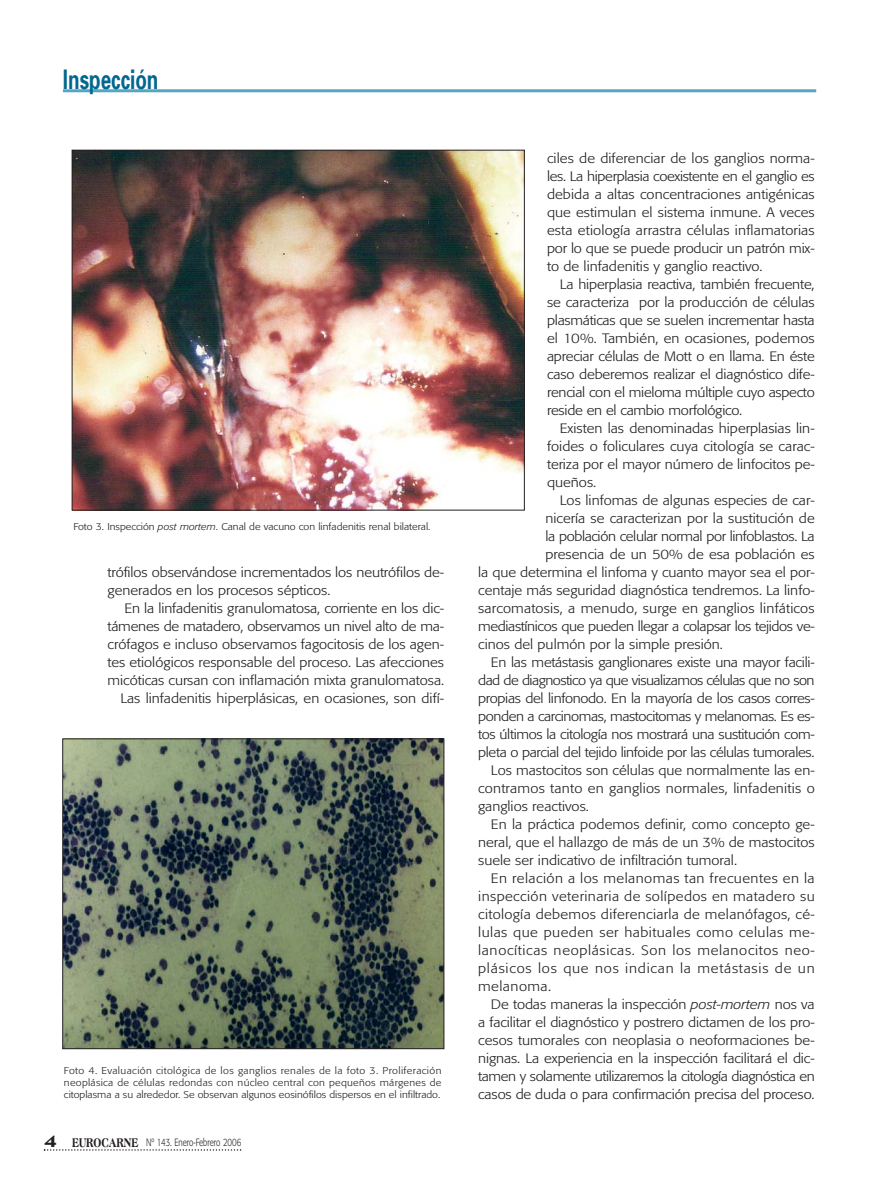
<style>
.page{position:relative;width:893px;height:1191px;background:#fff}
.page>*{position:absolute;margin:0;border:0;box-sizing:border-box;transform-origin:0 0}
.t1{font:700 27px "Univers";color:#006890;scale:.7 1}
.t2{font:300 13.5px/18px "Formata";letter-spacing:-.005em;color:#231f20;text-align:justify;scale:1.1 1}
.t3{font:300 13.5px "Formata";letter-spacing:-.025em;color:#231f20;scale:1.1 1}
.t4{font:300 13.5px "Formata";letter-spacing:.03em;color:#231f20;scale:1.1 1}
.t5{font:300 13.5px "Formata";letter-spacing:-.03em;color:#231f20;scale:1.1 1}
.t6{font:300 13.5px "Formata";letter-spacing:-.035em;color:#231f20;scale:1.1 1}
.t7{font:300 13.5px "Formata";letter-spacing:.015em;color:#231f20;scale:1.1 1}
.t8{font:300 13.5px "Formata";letter-spacing:.02em;color:#231f20;scale:1.1 1}
.t9{font:300 13.5px "Formata";letter-spacing:.025em;color:#231f20;scale:1.1 1}
.t10{font:300 13.5px "Formata";letter-spacing:.045em;color:#231f20;scale:1.1 1}
.t11{font:300 13.5px "Formata";letter-spacing:.05em;color:#231f20;scale:1.1 1}
.t12{font:300 10.5px "Formata";color:#231f20;scale:.75 1}
.t13{font:300 9.75px/12px "Formata";color:#231f20;text-align:justify;scale:1.1 1}
.s1{font-style:italic}
.s2{font-family:"Gadget";font-weight:400;font-size:15px}
.s3{font-family:"Americana";font-weight:800;font-size:13.5px}
</style>
<div class="page">
<hr style="left:63px;top:89px;width:753px;height:3px;background:#56a5c4">
<svg style="left:44px;top:1149px;width:197px;height:1px"></svg>
<img style="left:74px;top:152px;width:449px;height:356px">
<img style="left:64px;top:740px;width:378px;height:307px">
<div style="left:62px;top:738px;width:382px;height:311px;border:1px solid #231f20"></div>
<h1 class="t1" style="left:63px;top:69px;width:138px">Inspección</h1>
<p class="t13" style="left:73px;top:521px;width:326px">Foto 3. Inspección <span class="s1">post mortem</span>. Canal de vacuno con linfadenitis renal bilateral.</p>
<p class="t2" style="left:108px;top:564px;width:307px">trófilos observándose incrementados los neutrófilos de&shy;generados en los procesos sépticos.</p>
<p class="t2" style="left:108px;top:600px;width:307px;text-align:right">En la linfadenitis granulomatosa, corriente en los dic&shy;támenes de matadero, observamos un nivel alto de ma&shy;crófagos e incluso observamos fagocitosis de los agen&shy;tes etiológicos responsable del proceso. Las afecciones micóticas cursan con inflamación mixta granulomatosa.<br>Las linfadenitis hiperplásicas, en ocasiones, son difí-</p>
<p class="t13" style="left:64px;top:1065px;width:345px">Foto 4. Evaluación citológica de los ganglios renales de la foto 3. Proliferación neoplásica de células redondas con núcleo central con pequeños márgenes de citoplasma a su alrededor. Se observan algunos eosinófilos dispersos en el infiltrado.</p>
<p class="t12" style="left:44px;top:1138px;width:265px"><span class="s2">4</span> <span class="s3">EUROCARNE</span> Nº 143. Enero-Febrero 2006</p>
<p class="t2" style="left:547px;top:150px;width:245px">ciles de diferenciar de los ganglios norma&shy;les. La hiperplasia coexistente en el ganglio es debida a altas concentraciones antigénicas que estimulan el sistema inmune. A veces esta etiología arrastra células inflamatorias por lo que se puede producir un patrón mix&shy;to de linfadenitis y ganglio reactivo.</p>
<p class="t2" style="left:547px;top:276px;width:245px;text-indent:13px">La hiperplasia reactiva, también frecuente, se caracteriza por la producción de células plasmáticas que se suelen incrementar hasta el 10%. También, en ocasiones, podemos apreciar células de Mott o en llama. En éste caso deberemos realizar el diagnóstico dife&shy;rencial con el mieloma múltiple cuyo aspecto reside en el cambio morfológico.</p>
<p class="t2" style="left:547px;top:420px;width:245px;text-indent:13px">Existen las denominadas hiperplasias lin&shy;foides o foliculares cuya citología se carac&shy;teriza por el mayor número de linfocitos pe&shy;queños.</p>
<p class="t2" style="left:560px;top:492px;width:233px">Los linfomas de algunas especies de car-</p>
<p class="t2" style="left:545px;top:510px;width:246px">nicería se caracterizan por la sustitución de</p>
<p class="t3" style="left:545px;top:530px;width:246px">la población celular normal por linfoblastos. La</p>
<p class="t2" style="left:545px;top:546px;width:246px">presencia de un 50% de esa población es</p>
<p class="t2" style="left:478px;top:564px;width:307px">la que determina el linfoma y cuanto mayor sea el por-</p>
<p class="t2" style="left:478px;top:582px;width:307px">centaje más seguridad diagnóstica tendremos. La linfo-</p>
<p class="t2" style="left:478px;top:600px;width:307px">sarcomatosis, a menudo, surge en ganglios linfáticos</p>
<p class="t3" style="left:478px;top:620px;width:307px">mediastínicos que pueden llegar a colapsar los tejidos ve-</p>
<p class="t2" style="left:478px;top:636px;width:224px">cinos del pulmón por la simple presión.</p>
<p class="t2" style="left:491px;top:654px;width:296px">En las metástasis ganglionares existe una mayor facili-</p>
<p class="t6" style="left:478px;top:674px;width:307px">dad de diagnostico ya que visualizamos células que no son</p>
<p class="t3" style="left:478px;top:692px;width:307px">propias del linfonodo. En la mayoría de los casos corres-</p>
<p class="t3" style="left:478px;top:710px;width:307px">ponden a carcinomas, mastocitomas y melanomas. Es es-</p>
<p class="t3" style="left:478px;top:728px;width:307px">tos últimos la citología nos mostrará una sustitución com-</p>
<p class="t3" style="left:478px;top:746px;width:307px">pleta o parcial del tejido linfoide por las células tumorales.</p>
<p class="t2" style="left:491px;top:762px;width:296px">Los mastocitos son células que normalmente las en-</p>
<p class="t7" style="left:478px;top:782px;width:307px">contramos tanto en ganglios normales, linfadenitis o</p>
<p class="t2" style="left:478px;top:798px;width:102px">ganglios reactivos.</p>
<p class="t2" style="left:491px;top:816px;width:296px">En la práctica podemos definir, como concepto ge-</p>
<p class="t2" style="left:478px;top:834px;width:307px">neral, que el hallazgo de más de un 3% de mastocitos</p>
<p class="t2" style="left:478px;top:852px;width:237px">suele ser indicativo de infiltración tumoral.</p>
<p class="t4" style="left:491px;top:872px;width:296px">En relación a los melanomas tan frecuentes en la</p>
<p class="t9" style="left:478px;top:890px;width:307px">inspección veterinaria de solípedos en matadero su</p>
<p class="t8" style="left:478px;top:908px;width:307px">citología debemos diferenciarla de melanófagos, cé-</p>
<p class="t4" style="left:478px;top:926px;width:307px">lulas que pueden ser habituales como celulas me-</p>
<p class="t10" style="left:478px;top:944px;width:307px">lanocíticas neoplásicas. Son los melanocitos neo-</p>
<p class="t11" style="left:478px;top:962px;width:307px">plásicos los que nos indican la metástasis de un</p>
<p class="t4" style="left:478px;top:980px;width:68px">melanoma.</p>
<p class="t2" style="left:491px;top:996px;width:296px">De todas maneras la inspección <span class="s1">post-mortem</span> nos va</p>
<p class="t2" style="left:478px;top:1014px;width:307px">a facilitar el diagnóstico y postrero dictamen de los pro-</p>
<p class="t2" style="left:478px;top:1032px;width:307px">cesos tumorales con neoplasia o neoformaciones be-</p>
<p class="t2" style="left:478px;top:1050px;width:307px">nignas. La experiencia en la inspección facilitará el dic-</p>
<p class="t5" style="left:478px;top:1070px;width:307px">tamen y solamente utilizaremos la citología diagnóstica en</p>
<p class="t2" style="left:478px;top:1086px;width:307px">casos de duda o para confirmación precisa del proceso.</p>
</div>
